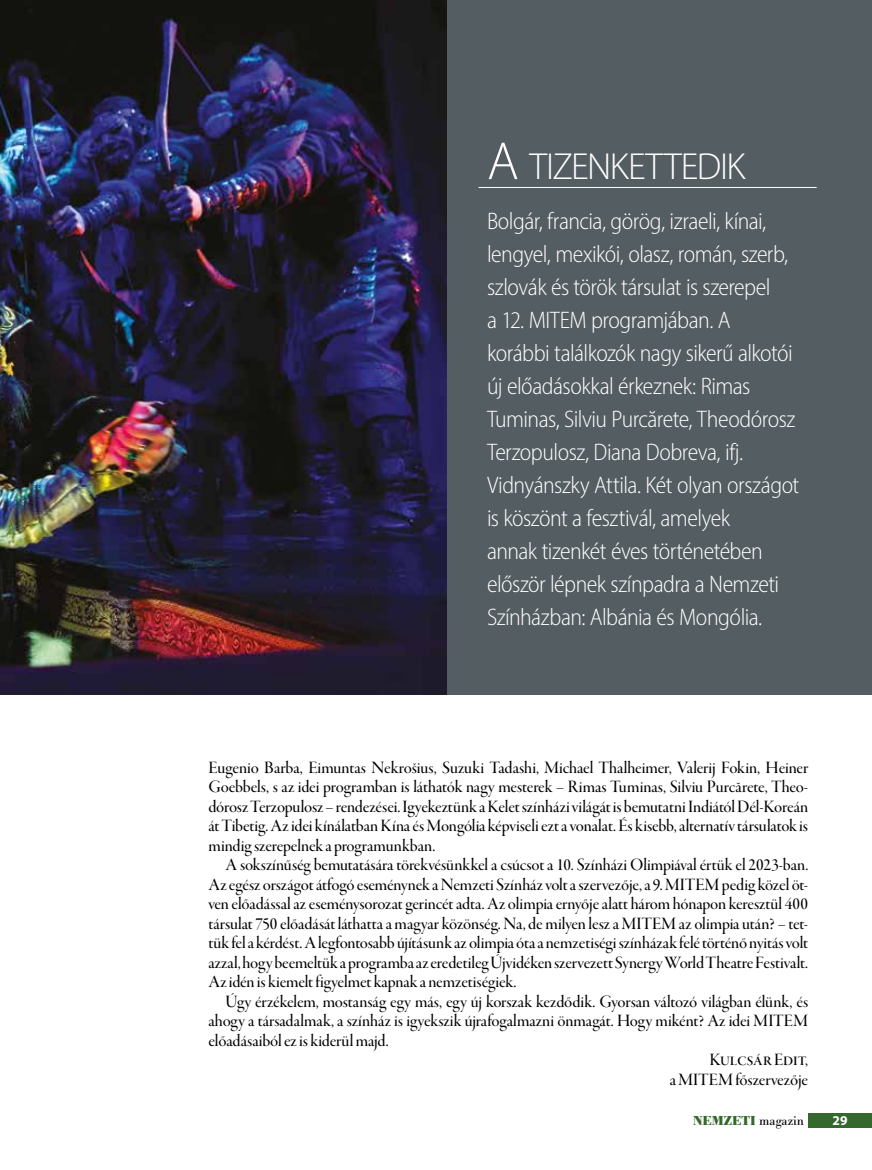
<style>
.page{position:relative;width:872px;height:1170px;background:#fff}
.page>*{position:absolute;margin:0;border:0;box-sizing:border-box;transform-origin:0 0}
.t1{font:300 37.8px "Myriad Pro";letter-spacing:-.03em;color:#fff}
.t2{font:300 semi-condensed 24px/33px "Myriad Pro";letter-spacing:-.02em;color:#fff}
.t3{font:18px/19.5px "Garamond Premr Pro Med Disp";color:#000;text-align:justify}
.t4{font:700 13.5px "Bodoni URW";color:#35682c}
.t5{font:700 13.5px "Myriad Pro";color:#fff}
.s1{font-size:54px}
.s2{font-weight:400;color:#000}
</style>
<div class="page">
<div style="left:808px;top:1113px;width:64px;height:14px;background:#35682c"></div>
<div style="left:436px;top:0;width:436px;height:694px;background:#545d62"></div>
<hr style="left:478px;top:187px;width:338px;height:1px;background:#fff">
<img style="left:0;top:0;width:446px;height:694px">
<h1 class="t1" style="left:487px;top:144px;width:260px"><span class="s1">A</span> TIZENKETTEDIK</h1>
<p class="t2" style="left:487px;top:204px;width:314px">Bolgár, francia, görög, izraeli, kínai, lengyel, mexikói, olasz, román, szerb, szlovák és török társulat is szerepel<br>a 12. MITEM programjában. A korábbi találkozók nagy sikerű alkotói új előadásokkal érkeznek: Rimas Tuminas, Silviu Purcărete, Theodórosz Terzopulosz, Diana Dobreva, ifj.<br>Vidnyánszky Attila. Két olyan országot is köszönt a fesztivál, amelyek<br>annak tizenkét éves történetében először lépnek színpadra a Nemzeti Színházban: Albánia és Mongólia.</p>
<p class="t3" style="left:208px;top:757px;width:601px">Eugenio Barba, Eimuntas Nekrošius, Suzuki Tadashi, Michael Thalheimer, Valerij Fokin, Heiner Goebbels, s az idei programban is láthatók nagy mesterek – Rimas Tuminas, Silviu Purcărete, Theo&shy;dórosz Terzopulosz – rendezései. Igyekeztünk a Kelet színházi világát is bemutatni Indiától Dél-Koreán át Tibetig. Az idei kínálatban Kína és Mongólia képviseli ezt a vonalat. És kisebb, alternatív társulatok is mindig szerepelnek a programunkban.</p>
<p class="t3" style="left:208px;top:855px;width:601px;text-indent:17px">A sokszínűség bemutatására törekvésünkkel a csúcsot a 10. Színházi Olimpiával értük el 2023-ban.<br>Az egész országot átfogó eseménynek a Nemzeti Színház volt a szervezője, a 9. MITEM pedig közel öt&shy;ven előadással az eseménysorozat gerincét adta. Az olimpia ernyője alatt három hónapon keresztül 400 társulat 750 előadását láthatta a magyar közönség. Na, de milyen lesz a MITEM az olimpia után? – tet&shy;tük fel a kérdést. A legfontosabb újításunk az olimpia óta a nemzetiségi színházak felé történő nyitás volt azzal, hogy beemeltük a programba az eredetileg Újvidéken szervezett Synergy World Theatre Festivalt.<br>Az idén is kiemelt figyelmet kapnak a nemzetiségiek.</p>
<p class="t3" style="left:225px;top:991px;width:584px">Úgy érzékelem, mostanság egy más, egy új korszak kezdődik. Gyorsan változó világban élünk, és</p>
<p class="t3" style="left:208px;top:1011px;width:601px">ahogy a társadalmak, a színház is igyekszik újrafogalmazni önmagát. Hogy miként? Az idei MITEM</p>
<p class="t3" style="left:208px;top:1030px;width:182px">előadásaiból ez is kiderül majd.</p>
<p class="t3" style="left:709px;top:1050px;width:100px">Kulcsár Edit,</p>
<p class="t3" style="left:670px;top:1069px;width:140px">a MITEM főszervezője</p>
<p class="t4" style="left:693px;top:1112px;width:112px">NEMZETI <span class="s2">magazin</span></p>
<p class="t5" style="left:832px;top:1111px;width:16px">29</p>
</div>
